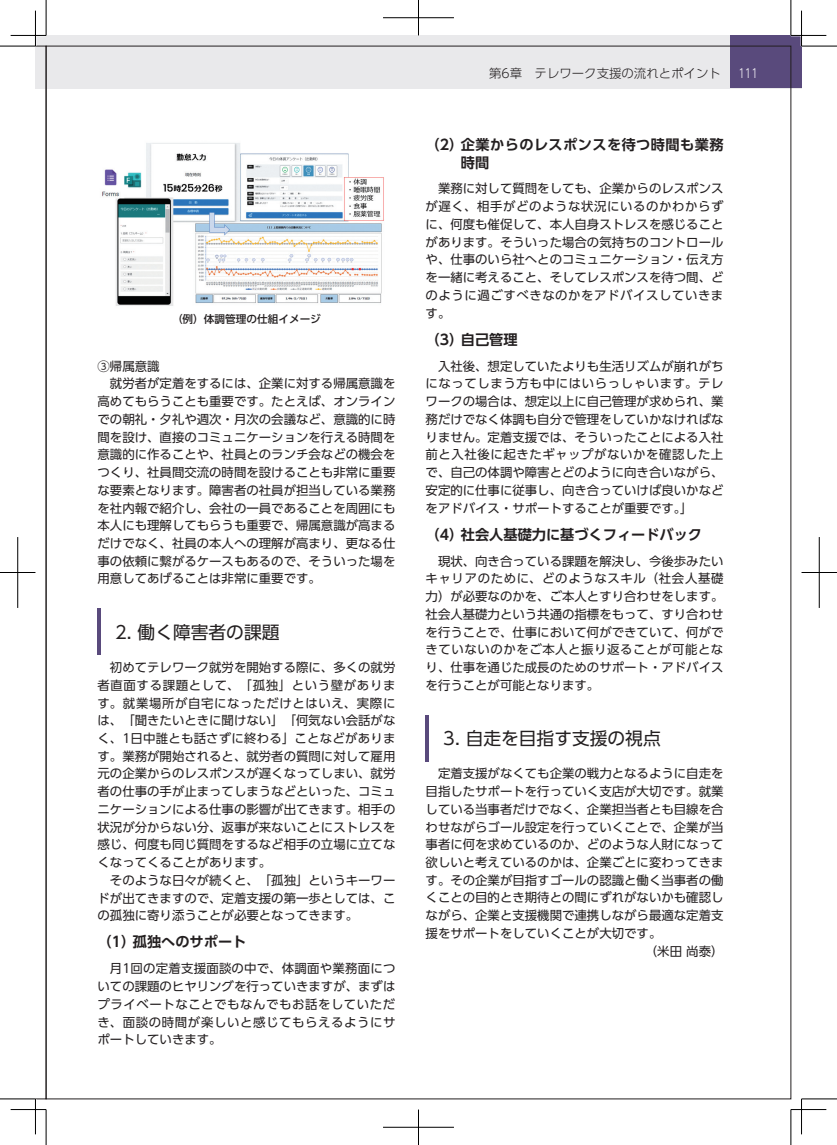
<style>
.page{position:relative;width:837px;height:1145px;background:#fff}
.page>*{position:absolute;margin:0;border:0;box-sizing:border-box;transform-origin:0 0}
.t1{font:17.75px "UD Shin Go Pro";color:#231f20}
.t2{font:700 14.12px "UD Shin Go Pro De";color:#231f20}
.t3{font:700 14.12px/17.8px "UD Shin Go Pro De";letter-spacing:.03em;color:#231f20}
.t4{font:12.38px/17.8px "UD Shin Go Pro";color:#231f20;text-align:justify}
.t5{font:300 12.38px "UD Shin Go Pro";color:#231f20}
.t6{font:300 12.38px "UD Shin Go Pro";color:#fff;scale:.8 1}
.t7{font:500 10.62px "UD Shin Go Pro";color:#231f20}
</style>
<div class="page">
<div style="left:35px;top:35px;width:766px;height:54px;background:#e9e9eb"></div>
<div style="left:729px;top:35px;width:72px;height:53px;background:#594a7c"></div>
<img style="left:102px;top:143px;width:282px;height:163px">
<hr style="left:97px;top:609px;width:4px;height:46px;background:#594a7c">
<hr style="left:425px;top:715px;width:4px;height:46px;background:#594a7c">
<svg style="left:35px;top:46px;width:11px;height:1053px"></svg>
<hr style="left:800px;top:11px;width:2px;height:35px;background:#fff">
<hr style="left:0;top:46px;width:35px;height:1px;background:#000">
<hr style="left:801px;top:46px;width:35px;height:1px;background:#000">
<hr style="left:0;top:1098px;width:35px;height:1px;background:#000">
<hr style="left:801px;top:1098px;width:35px;height:1px;background:#000">
<hr style="left:46px;top:0;width:1px;height:35px;background:#000">
<hr style="left:46px;top:1109px;width:1px;height:35px;background:#000">
<hr style="left:790px;top:0;width:1px;height:35px;background:#000">
<hr style="left:790px;top:1109px;width:1px;height:35px;background:#000">
<hr style="left:11px;top:35px;width:35px;height:1px;background:#000">
<hr style="left:790px;top:35px;width:36px;height:1px;background:#000">
<hr style="left:11px;top:1109px;width:35px;height:1px;background:#000">
<hr style="left:790px;top:1109px;width:36px;height:1px;background:#000">
<hr style="left:35px;top:11px;width:1px;height:35px;background:#000">
<hr style="left:35px;top:1098px;width:1px;height:36px;background:#000">
<hr style="left:801px;top:11px;width:1px;height:35px;background:#000">
<hr style="left:801px;top:1098px;width:1px;height:36px;background:#000">
<hr style="left:383px;top:18px;width:71px;height:1px;background:#000">
<hr style="left:418px;top:0;width:1px;height:35px;background:#000">
<hr style="left:383px;top:1127px;width:71px;height:1px;background:#000">
<hr style="left:418px;top:1109px;width:1px;height:35px;background:#000">
<hr style="left:0;top:572px;width:35px;height:1px;background:#000">
<hr style="left:18px;top:537px;width:1px;height:71px;background:#000">
<hr style="left:801px;top:572px;width:35px;height:1px;background:#000">
<hr style="left:818px;top:537px;width:1px;height:71px;background:#000">
<p class="t7" style="left:172px;top:311px;width:150px">（例）体調管理の仕組イメージ</p>
<p class="t4" style="left:97px;top:357px;width:64px">③帰属意識</p>
<p class="t4" style="left:110px;top:374px;width:287px">就労者が定着をするには、企業に対する帰属意識を</p>
<p class="t4" style="left:97px;top:392px;width:299px">高めてもらうことも重要です。たとえば、オンライン</p>
<p class="t4" style="left:97px;top:410px;width:299px">での朝礼・夕礼や週次・月次の会議など、意識的に時</p>
<p class="t4" style="left:97px;top:428px;width:299px">間を設け、直接のコミュニケーションを行える時間を</p>
<p class="t4" style="left:97px;top:445px;width:299px">意識的に作ることや、社員とのランチ会などの機会を</p>
<p class="t4" style="left:97px;top:463px;width:299px">つくり、社員間交流の時間を設けることも非常に重要</p>
<p class="t4" style="left:97px;top:481px;width:299px">な要素となります。障害者の社員が担当している業務</p>
<p class="t4" style="left:97px;top:498px;width:299px">を社内報で紹介し、会社の一員であることを周囲にも</p>
<p class="t4" style="left:97px;top:516px;width:299px">本人にも理解してもらうも重要で、帰属意識が高まる</p>
<p class="t4" style="left:97px;top:534px;width:299px">だけでなく、社員の本人への理解が高まり、更なる仕</p>
<p class="t4" style="left:97px;top:552px;width:299px">事の依頼に繋がるケースもあるので、そういった場を</p>
<p class="t4" style="left:97px;top:569px;width:225px">用意してあげることは非常に重要です。</p>
<h1 class="t1" style="left:115px;top:617px;width:166px">2. 働く障害者の課題</h1>
<p class="t4" style="left:97px;top:658px;width:299px;text-indent:12px">初めてテレワーク就労を開始する際に、多くの就労者直面する課題として、「孤独」という壁があります。就業場所が自宅になっただけとはいえ、実際には、「聞きたいときに聞けない」「何気ない会話がなく、1日中誰とも話さずに終わる」ことなどがあります。業務が開始されると、就労者の質問に対して雇用元の企業からのレスポンスが遅くなってしまい、就労者の仕事の手が止まってしまうなどといった、コミュニケーションによる仕事の影響が出てきます。相手の状況が分からない分、返事が来ないことにストレスを感じ、何度も同じ質問をするなど相手の立場に立てなくなってくることがあります。</p>
<p class="t4" style="left:97px;top:870px;width:299px;text-indent:12px">そのような日々が続くと、「孤独」というキーワードが出てきますので、定着支援の第一歩としては、この孤独に寄り添うことが必要となってきます。</p>
<p class="t2" style="left:97px;top:930px;width:150px">（1）孤独へのサポート</p>
<p class="t4" style="left:97px;top:959px;width:299px;text-indent:12px">月1回の定着支援面談の中で、体調面や業務面についての課題のヒヤリングを行っていきますが、まずはプライベートなことでもなんでもお話をしていただき、面談の時間が楽しいと感じてもらえるようにサポートしていきます。</p>
<p class="t5" style="left:489px;top:64px;width:233px">第6章　テレワーク支援の流れとポイント</p>
<p class="t6" style="left:738px;top:64px;width:26px">111</p>
<p class="t3" style="left:461px;top:135px;width:264px;text-indent:-35px">（2）企業からのレスポンスを待つ時間も業務時間</p>
<p class="t4" style="left:425px;top:179px;width:299px;text-indent:12px">業務に対して質問をしても、企業からのレスポンスが遅く、相手がどのような状況にいるのかわからずに、何度も催促して、本人自身ストレスを感じることがあります。そういった場合の気持ちのコントロールや、仕事のいら社へとのコミュニケーション・伝え方を一緒に考えること、そしてレスポンスを待つ間、どのように過ごすべきなのかをアドバイスしていきます。</p>
<p class="t2" style="left:425px;top:328px;width:94px">（3）自己管理</p>
<p class="t4" style="left:425px;top:357px;width:299px;text-indent:12px">入社後、想定していたよりも生活リズムが崩れがちになってしまう方も中にはいらっしゃいます。テレワークの場合は、想定以上に自己管理が求められ、業務だけでなく体調も自分で管理をしていかなければなりません。定着支援では、そういったことによる入社前と入社後に起きたギャップがないかを確認した上で、自己の体調や障害とどのように向き合いながら、安定的に仕事に従事し、向き合っていけば良いかなどをアドバイス・サポートすることが重要です。」</p>
<p class="t2" style="left:425px;top:523px;width:278px">（4）社会人基礎力に基づくフィードバック</p>
<p class="t4" style="left:425px;top:552px;width:299px;text-indent:12px">現状、向き合っている課題を解決し、今後歩みたいキャリアのために、どのようなスキル（社会人基礎力）が必要なのかを、ご本人とすり合わせをします。社会人基礎力という共通の指標をもって、すり合わせを行うことで、仕事において何ができていて、何ができていないのかをご本人と振り返ることが可能となり、仕事を通じた成長のためのサポート・アドバイスを行うことが可能となります。</p>
<h1 class="t1" style="left:443px;top:724px;width:219px">3. 自走を目指す支援の視点</h1>
<p class="t4" style="left:438px;top:764px;width:287px">定着支援がなくても企業の戦力となるように自走を</p>
<p class="t4" style="left:425px;top:782px;width:299px">目指したサポートを行っていく支店が大切です。就業</p>
<p class="t4" style="left:425px;top:800px;width:299px">している当事者だけでなく、企業担当者とも目線を合</p>
<p class="t4" style="left:425px;top:817px;width:299px">わせながらゴール設定を行っていくことで、企業が当</p>
<p class="t4" style="left:425px;top:835px;width:299px">事者に何を求めているのか、どのような人財になって</p>
<p class="t4" style="left:425px;top:853px;width:299px">欲しいと考えているのかは、企業ごとに変わってきま</p>
<p class="t4" style="left:425px;top:870px;width:299px">す。その企業が目指すゴールの認識と働く当事者の働</p>
<p class="t4" style="left:425px;top:888px;width:299px">くことの目的とき期待との間にずれがないかも確認し</p>
<p class="t4" style="left:425px;top:906px;width:299px">ながら、企業と支援機関で連携しながら最適な定着支</p>
<p class="t4" style="left:425px;top:924px;width:237px">援をサポートをしていくことが大切です。</p>
<p class="t4" style="left:644px;top:941px;width:80px">（米田 尚泰）</p>
</div>
